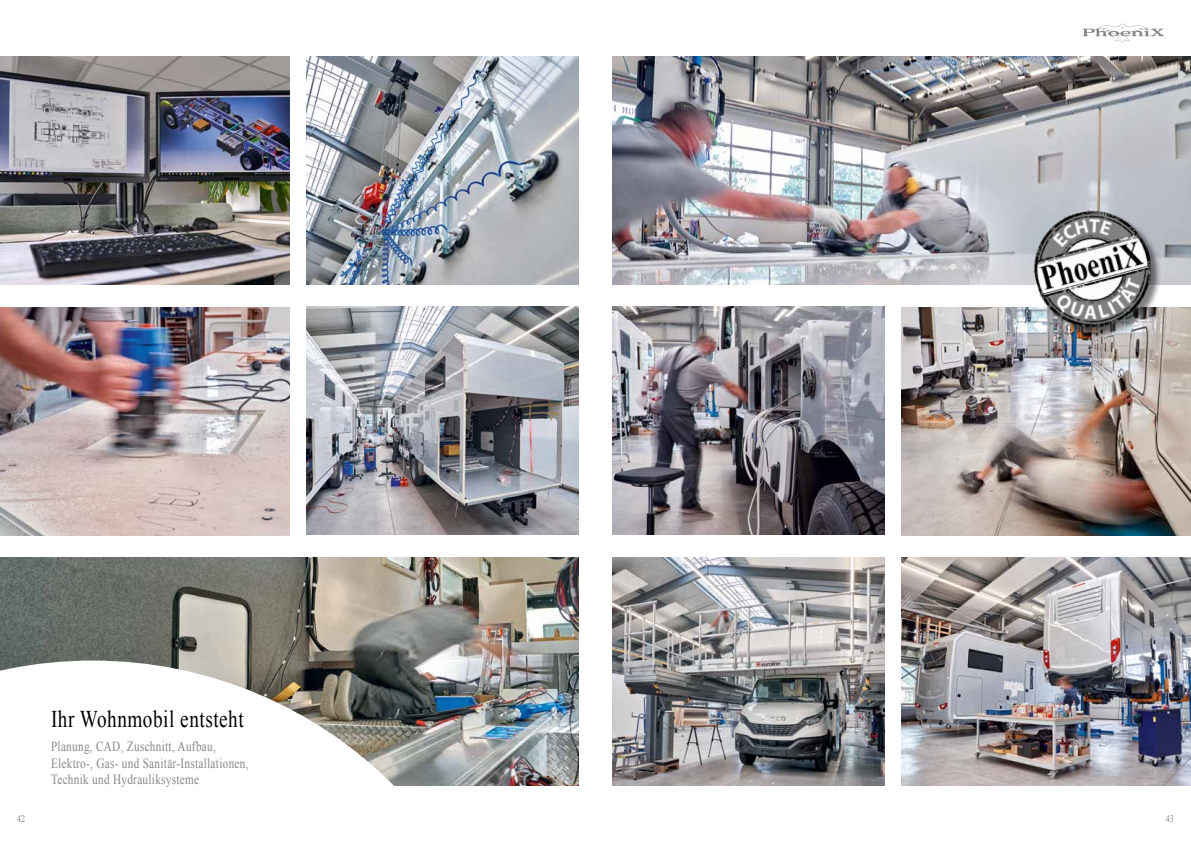
<style>
.page{position:relative;width:1191px;height:842px;background:#fff}
.page>*{position:absolute;margin:0;border:0;box-sizing:border-box;transform-origin:0 0}
.t1{font:24px "Times New Roman";letter-spacing:.025em;color:#000;scale:.8 1}
.t2{font:14px/16.8px "Times New Roman";letter-spacing:.025em;color:#868786;scale:.8 1}
.t3{font:10px "Times New Roman";color:#868786;scale:.8 1}
</style>
<div class="page">
<img style="left:306px;top:57px;width:272px;height:228px">
<img style="left:612px;top:57px;width:579px;height:228px">
<img style="left:612px;top:557px;width:272px;height:228px">
<img style="left:612px;top:307px;width:272px;height:228px">
<img style="left:901px;top:557px;width:290px;height:228px">
<img style="left:0;top:307px;width:289px;height:228px">
<img style="left:0;top:57px;width:289px;height:228px">
<img style="left:306px;top:307px;width:272px;height:228px">
<img style="left:901px;top:307px;width:290px;height:228px">
<img style="left:0;top:557px;width:578px;height:228px">
<img style="left:0;top:660px;width:518px;height:126px">
<svg style="left:1082px;top:24px;width:82px;height:19px"></svg>
<img style="left:1022px;top:198px;width:142px;height:142px">
<h1 class="t1" style="left:51px;top:703px;width:242px">Ihr Wohnmobil entsteht</h1>
<p class="t2" style="left:51px;top:737px;width:248px">Planung, CAD, Zuschnitt, Aufbau,<br>Elektro-, Gas- und Sanitär-Installationen,<br>Technik und Hydrauliksysteme</p>
<p class="t3" style="left:17px;top:812px;width:11px">42</p>
<p class="t3" style="left:1166px;top:812px;width:11px">43</p>
</div>
